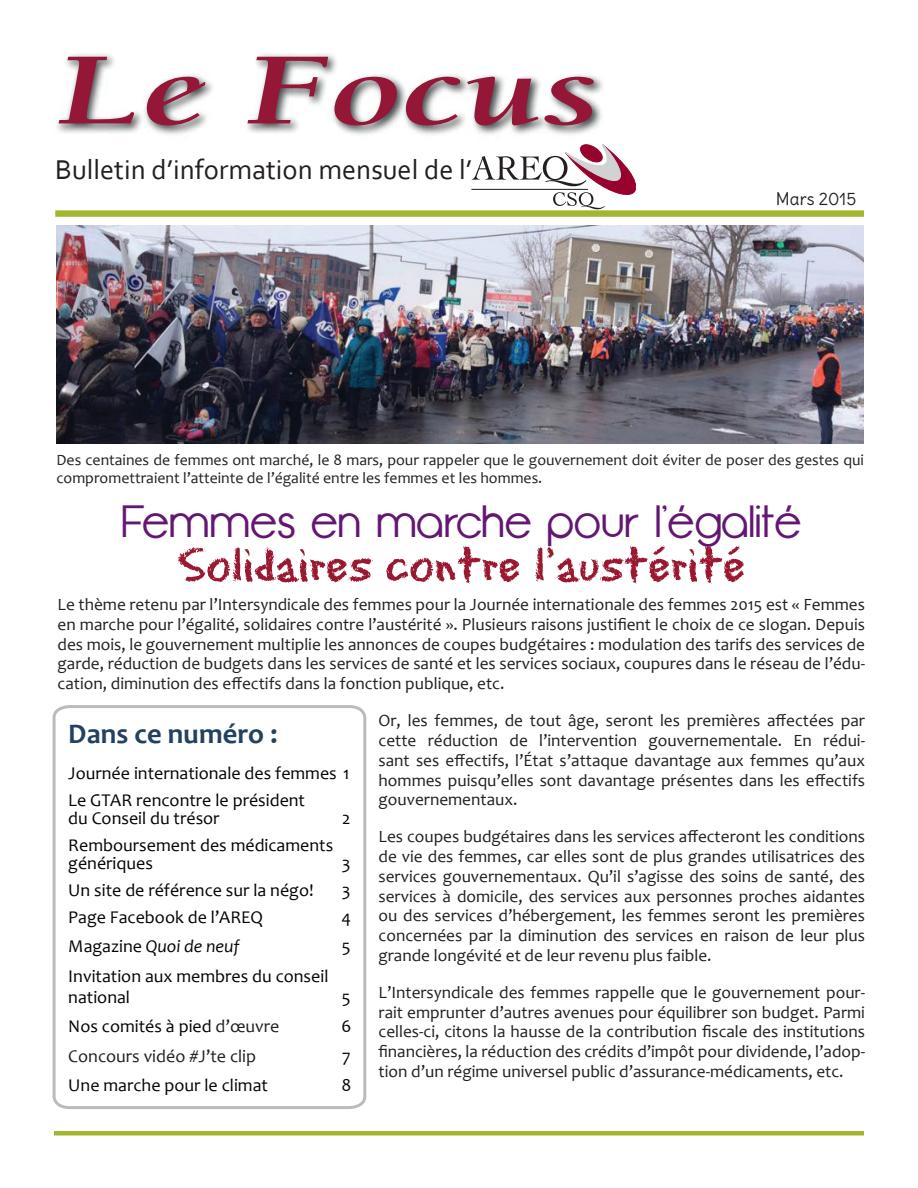
<style>
.page{position:relative;width:918px;height:1188px;background:#fff}
.page>*{position:absolute;margin:0;border:0;box-sizing:border-box;transform-origin:0 0}
.t1{font:italic 700 105px "Berkeley Std";color:#941738;scale:1.43 1}
.t2{font:51px "Eraser Dust";color:#991a30}
.t3{font:45px "Opificio";color:#641772}
.t4{font:28.5px "Corbel";color:#231f20}
.t5{font:700 28.5px "Candara";color:#224162}
.t6{font:500 25.5px "Relato Sans OT";color:#000001}
.t7{font:18px/27px "Candara";color:#040503}
.t8{font:18px "Candara";color:#231f20}
.t9{font:italic 18px "Candara";color:#040503}
.t10{font:17.25px/19.8px "Candara";color:#231f20;text-align:justify}
.t11{font:17.25px "Delius";color:#231f20}
.t12{font:15.75px/18px "Candara";color:#231f20}
.s1{font-style:normal}
.s2{color:#231f20}
</style>
<div class="page">
<div style="left:55px;top:210px;width:809px;height:7px;background:#a4b62f"></div>
<div style="left:54px;top:1131px;width:810px;height:5px;background:#a4b62f"></div>
<img style="left:57px;top:53px;width:546px;height:82px">
<hr style="left:471px;top:189px;width:117px;height:1px;background:#231f20">
<svg style="left:472px;top:144px;width:164px;height:65px"></svg>
<svg style="left:52px;top:705px;width:315px;height:404px"></svg>
<img style="left:56px;top:225px;width:808px;height:219px">
<h1 class="t1" style="left:57px;top:35px;width:380px">Le Focus</h1>
<h3 class="t6" style="left:57px;top:148px;width:378px">Bulletin d’information mensuel de l’</h3>
<h3 class="t4" style="left:55px;top:152px;width:418px">Bulletin d’information mensuel de l’</h3>
<p class="t11" style="left:776px;top:188px;width:82px">Mars 2015</p>
<p class="t12" style="left:56px;top:451px;width:809px">Des centaines de femmes ont marché, le 8 mars, pour rappeler que le gouvernement doit éviter de poser des gestes qui compromettraient l’atteinte de l’égalité entre les femmes et les hommes.</p>
<h3 class="t3" style="left:121px;top:496px;width:682px">Femmes en marche pour l’égalité</h3>
<h2 class="t2" style="left:178px;top:529px;width:569px">Solidaires contre l’austérité</h2>
<p class="t10" style="left:58px;top:594px;width:809px">Le thème retenu par l’Intersyndicale des femmes pour la Journée internationale des femmes 2015 est « Femmes en marche pour l’égalité, solidaires contre l’austérité ». Plusieurs raisons justifient le choix de ce slogan. Depuis des mois, le gouvernement multiplie les annonces de coupes budgétaires : modulation des tarifs des services de garde, réduction de budgets dans les services de santé et les services sociaux, coupures dans le réseau de l’édu&shy;cation, diminution des effectifs dans la fonction publique, etc.</p>
<p class="t10" style="left:379px;top:710px;width:488px">Or, les femmes, de tout âge, seront les premières affectées par cette réduction de l’intervention gouvernementale. En rédui&shy;sant ses effectifs, l’État s’attaque davantage aux femmes qu’aux hommes puisqu’elles sont davantage présentes dans les effectifs gouvernementaux.</p>
<p class="t10" style="left:379px;top:826px;width:488px">Les coupes budgétaires dans les services affecteront les conditions de vie des femmes, car elles sont de plus grandes utilisatrices des services gouvernementaux. Qu’il s’agisse des soins de santé, des services à domicile, des services aux personnes proches aidantes ou des services d’hébergement, les femmes seront les premières concernées par la diminution des services en raison de leur plus grande longévité et de leur revenu plus faible.</p>
<p class="t10" style="left:379px;top:982px;width:488px">L’Intersyndicale des femmes rappelle que le gouvernement pour&shy;rait emprunter d’autres avenues pour équilibrer son budget. Parmi celles-ci, citons la hausse de la contribution fiscale des institutions financières, la réduction des crédits d’impôt pour dividende, l’adop&shy;tion d’un régime universel public d’assurance-médicaments, etc.</p>
<h3 class="t5" style="left:68px;top:716px;width:211px">Dans ce numéro :</h3>
<p class="t7" style="left:68px;top:759px;width:283px">Journée internationale des femmes 1<br>Le GTAR rencontre le président</p>
<p class="t7" style="left:68px;top:804px;width:153px">du Conseil du trésor</p>
<p class="t7" style="left:342px;top:804px;width:10px">2</p>
<p class="t7" style="left:68px;top:836px;width:266px;line-height:18px">Remboursement des médicaments génériques</p>
<p class="t7" style="left:342px;top:849px;width:10px">3</p>
<p class="t7" style="left:68px;top:876px;width:247px">Un site de référence sur la négo!</p>
<p class="t7" style="left:342px;top:876px;width:10px">3</p>
<p class="t7" style="left:68px;top:903px;width:196px">Page Facebook de l’AREQ</p>
<p class="t7" style="left:342px;top:903px;width:11px">4</p>
<p class="t9" style="left:68px;top:935px;width:173px"><span class="s1">Magazine</span> Quoi de neuf</p>
<p class="t7" style="left:342px;top:933px;width:10px">5</p>
<p class="t7" style="left:68px;top:965px;width:262px;line-height:21px">Invitation aux membres du conseil national</p>
<p class="t7" style="left:342px;top:983px;width:10px">5</p>
<p class="t7" style="left:68px;top:1013px;width:213px">Nos comités à pied <span class="s2">d’œuvre</span></p>
<p class="t7" style="left:341px;top:1013px;width:11px">6</p>
<p class="t8" style="left:68px;top:1045px;width:189px">Concours vidéo #J’te clip</p>
<p class="t7" style="left:342px;top:1042px;width:10px">7</p>
<p class="t7" style="left:68px;top:1072px;width:201px">Une marche pour le climat</p>
<p class="t7" style="left:341px;top:1072px;width:11px">8</p>
</div>
